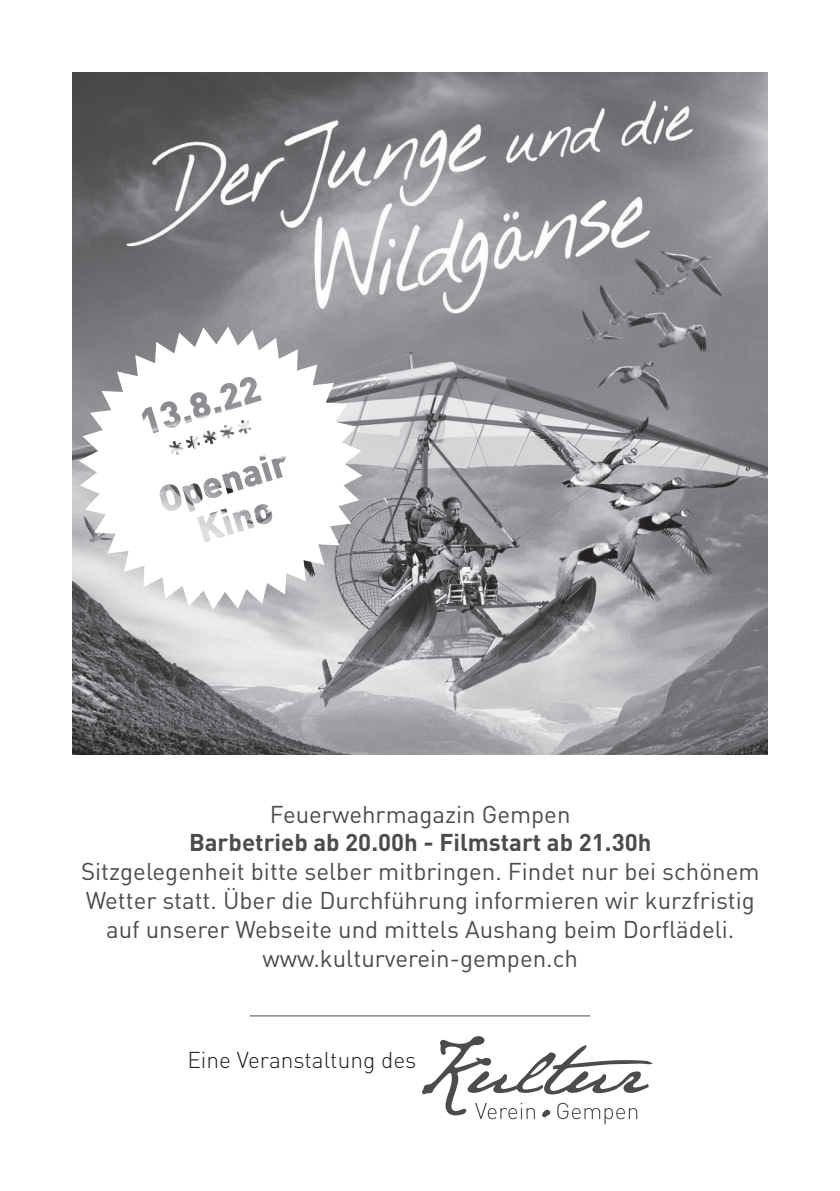
<style>
.page{position:relative;width:840px;height:1191px;background:#fff}
.page>*{position:absolute;margin:0;border:0;box-sizing:border-box;transform-origin:0 0}
.t1{font:24px/28.8px "DIN";color:#4b4c4d;text-align:center}
.t2{font:700 24px "DIN";color:#4b4c4d}
.t3{font:300 22.6px "DIN";color:#231f20}
</style>
<div class="page">
<img style="left:73px;top:72px;width:694px;height:682px">
<svg style="left:79px;top:326px;width:283px;height:284px"></svg>
<hr style="left:249px;top:1015px;width:341px;height:1px;background:#4b4c4d">
<svg style="left:422px;top:1036px;width:230px;height:88px"></svg>
<p class="t1" style="left:270px;top:799px;width:302px">Feuerwehrmagazin Gempen</p>
<p class="t2" style="left:189px;top:827px;width:463px">Barbetrieb ab 20.00h - Filmstart ab 21.30h</p>
<p class="t1" style="left:81px;top:856px;width:679px">Sitzgelegenheit bitte selber mitbringen. Findet nur bei schönem Wetter statt. Über die Durchführung informieren wir kurzfristig auf unserer Webseite und mittels Aushang beim Dorflädeli. www.kulturverein-gempen.ch</p>
<p class="t3" style="left:187px;top:1046px;width:230px">Eine Veranstaltung des</p>
</div>
